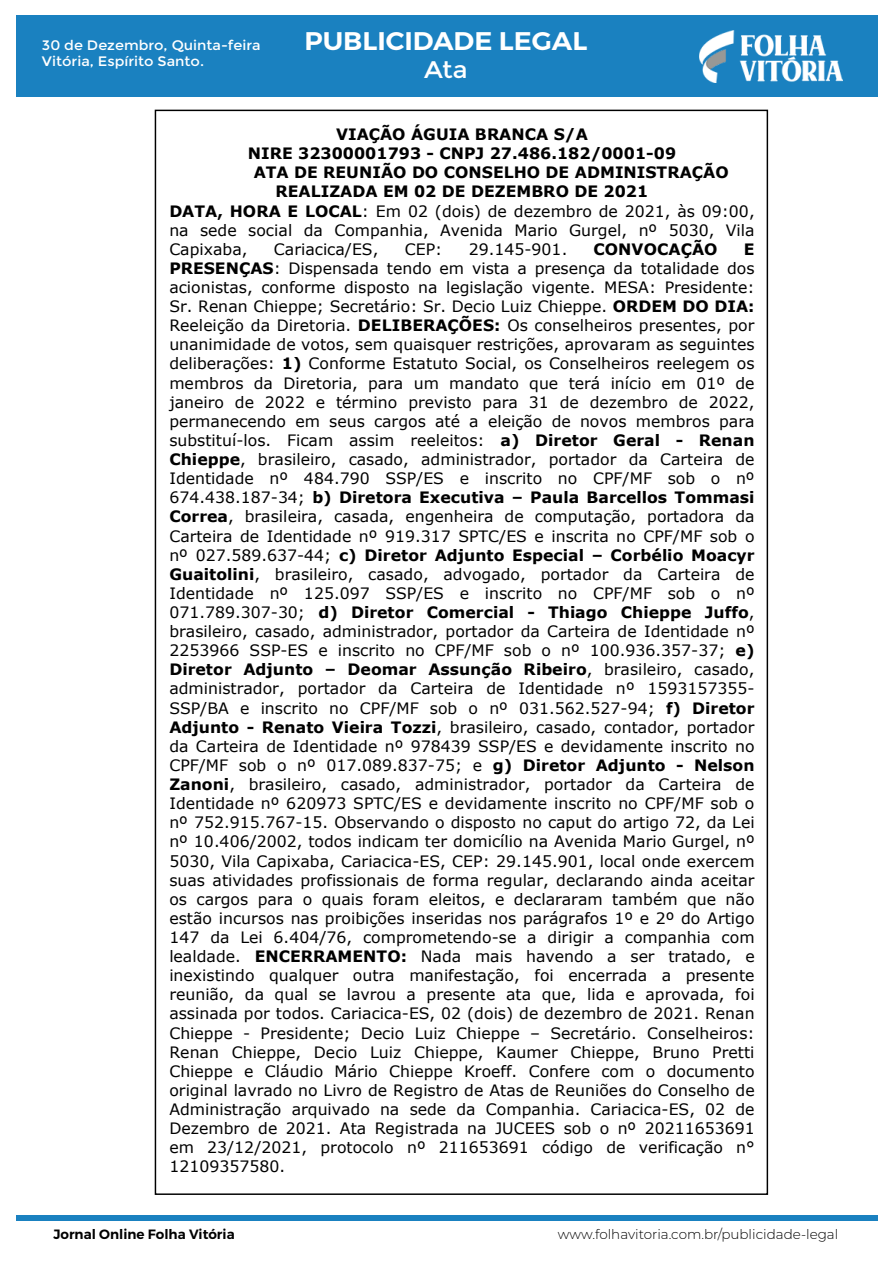
<style>
.page{position:relative;width:893px;height:1263px;background:#fff}
.page>*{position:absolute;margin:0;border:0;box-sizing:border-box;transform-origin:0 0}
.t1{font:600 25.5px "Montserrat";color:#fff;scale:1.06 1}
.t2{font:24px "Montserrat";color:#fff;scale:1.06 1}
.t3{font:15.75px/19px "Verdana";color:#000;text-align:justify}
.t4{font:700 15.75px "Verdana";letter-spacing:.005em;color:#000}
.t5{font:13.65px/16.5px "Montserrat";color:#fff;scale:1.06 1}
.t6{font:300 13.5px "Montserrat";color:#000}
.t7{font:600 13.5px "Montserrat";color:#000}
.s1{font-weight:700}
</style>
<div class="page">
<div style="left:16px;top:15px;width:861px;height:82px;background:#1a81c0"></div>
<img style="left:700px;top:30px;width:143px;height:52px">
<div style="left:16px;top:1215px;width:861px;height:6px;background:#1a81c0"></div>
<p class="t5" style="left:42px;top:37px;width:208px">30 de Dezembro, Quinta-feira<br>Vitória, Espírito Santo.</p>
<h1 class="t1" style="left:304px;top:25px;width:268px">PUBLICIDADE LEGAL</h1>
<h2 class="t2" style="left:424px;top:56px;width:43px">Ata</h2>
<p class="t4" style="left:336px;top:123px;width:253px">VIAÇÃO ÁGUIA BRANCA S/A</p>
<p class="t4" style="left:248px;top:142px;width:430px">NIRE 32300001793 - CNPJ 27.486.182/0001-09</p>
<p class="t4" style="left:254px;top:161px;width:477px">ATA DE REUNIÃO DO CONSELHO DE ADMINISTRAÇÃO</p>
<p class="t4" style="left:276px;top:181px;width:374px">REALIZADA EM 02 DE DEZEMBRO DE 2021</p>
<p class="t3" style="left:169px;top:201px;width:587px"><span class="s1">DATA, HORA E LOCAL</span>: Em 02 (dois) de dezembro de 2021, às 09:00,</p>
<p class="t3" style="left:169px;top:220px;width:587px">na sede social da Companhia, Avenida Mario Gurgel, nº 5030, Vila</p>
<p class="t3" style="left:169px;top:239px;width:80px">Capixaba,</p>
<p class="t3" style="left:274px;top:239px;width:106px">Cariacica/ES,</p>
<p class="t3" style="left:405px;top:239px;width:39px">CEP:</p>
<p class="t3" style="left:469px;top:239px;width:100px">29.145-901.</p>
<p class="t4" style="left:594px;top:238px;width:125px">CONVOCAÇÃO</p>
<p class="t3" style="left:169px;top:239px;width:587px;text-indent:574px"><span class="s1">E PRESENÇAS</span>: Dispensada tendo em vista a presença da totalidade dos acionistas, conforme disposto na legislação vigente. MESA: Presidente:<br>Sr. Renan Chieppe; Secretário: Sr. Decio Luiz Chieppe. <span class="s1">ORDEM DO DIA:<br></span>Reeleição da Diretoria. <span class="s1">DELIBERAÇÕES:</span> Os conselheiros presentes, por unanimidade de votos, sem quaisquer restrições, aprovaram as seguintes deliberações: <span class="s1">1)</span> Conforme Estatuto Social, os Conselheiros reelegem os membros da Diretoria, para um mandato que terá início em 01º de janeiro de 2022 e término previsto para 31 de dezembro de 2022, permanecendo em seus cargos até a eleição de novos membros para substituí-los. Ficam assim reeleitos: <span class="s1">a) Diretor Geral - Renan Chieppe</span>, brasileiro, casado, administrador, portador da Carteira de Identidade nº 484.790 SSP/ES e inscrito no CPF/MF sob o nº 674.438.187-34; <span class="s1">b) Diretora Executiva – Paula Barcellos Tommasi Correa</span>, brasileira, casada, engenheira de computação, portadora da Carteira de Identidade nº 919.317 SPTC/ES e inscrita no CPF/MF sob o nº 027.589.637-44; <span class="s1">c) Diretor Adjunto Especial – Corbélio Moacyr Guaitolini</span>, brasileiro, casado, advogado, portador da Carteira de Identidade nº 125.097 SSP/ES e inscrito no CPF/MF sob o nº 071.789.307-30; <span class="s1">d) Diretor Comercial - Thiago Chieppe Juffo</span>, brasileiro, casado, administrador, portador da Carteira de Identidade nº 2253966 SSP-ES e inscrito no CPF/MF sob o nº 100.936.357-37; <span class="s1">e)<br>Diretor Adjunto – Deomar Assunção Ribeiro</span>, brasileiro, casado, administrador, portador da Carteira de Identidade nº 1593157355- SSP/BA e inscrito no CPF/MF sob o nº 031.562.527-94; <span class="s1">f) Diretor Adjunto - Renato Vieira Tozzi</span>, brasileiro, casado, contador, portador da Carteira de Identidade nº 978439 SSP/ES e devidamente inscrito no CPF/MF sob o nº 017.089.837-75; e <span class="s1">g) Diretor Adjunto - Nelson Zanoni</span>, brasileiro, casado, administrador, portador da Carteira de Identidade nº 620973 SPTC/ES e devidamente inscrito no CPF/MF sob o nº 752.915.767-15. Observando o disposto no caput do artigo 72, da Lei nº 10.406/2002, todos indicam ter domicílio na Avenida Mario Gurgel, nº 5030, Vila Capixaba, Cariacica-ES, CEP: 29.145.901, local onde exercem suas atividades profissionais de forma regular, declarando ainda aceitar os cargos para o quais foram eleitos, e declararam também que não estão incursos nas proibições inseridas nos parágrafos 1º e 2º do Artigo 147 da Lei 6.404/76, comprometendo-se a dirigir a companhia com lealdade. <span class="s1">ENCERRAMENTO:</span> Nada mais havendo a ser tratado, e inexistindo qualquer outra manifestação, foi encerrada a presente reunião, da qual se lavrou a presente ata que, lida e aprovada, foi assinada por todos. Cariacica-ES, 02 (dois) de dezembro de 2021. Renan Chieppe - Presidente; Decio Luiz Chieppe – Secretário. Conselheiros:<br>Renan Chieppe, Decio Luiz Chieppe, Kaumer Chieppe, Bruno Pretti Chieppe e Cláudio Mário Chieppe Kroeff. Confere com o documento original lavrado no Livro de Registro de Atas de Reuniões do Conselho de Administração arquivado na sede da Companhia. Cariacica-ES, 02 de Dezembro de 2021. Ata Registrada na JUCEES sob o nº 20211653691 em 23/12/2021, protocolo nº 211653691 código de verificação n° 12109357580.</p>
<p class="t7" style="left:53px;top:1225px;width:183px">Jornal Online Folha Vitória</p>
<p class="t6" style="left:558px;top:1225px;width:282px">www.folhavitoria.com.br/publicidade-legal</p>
</div>
